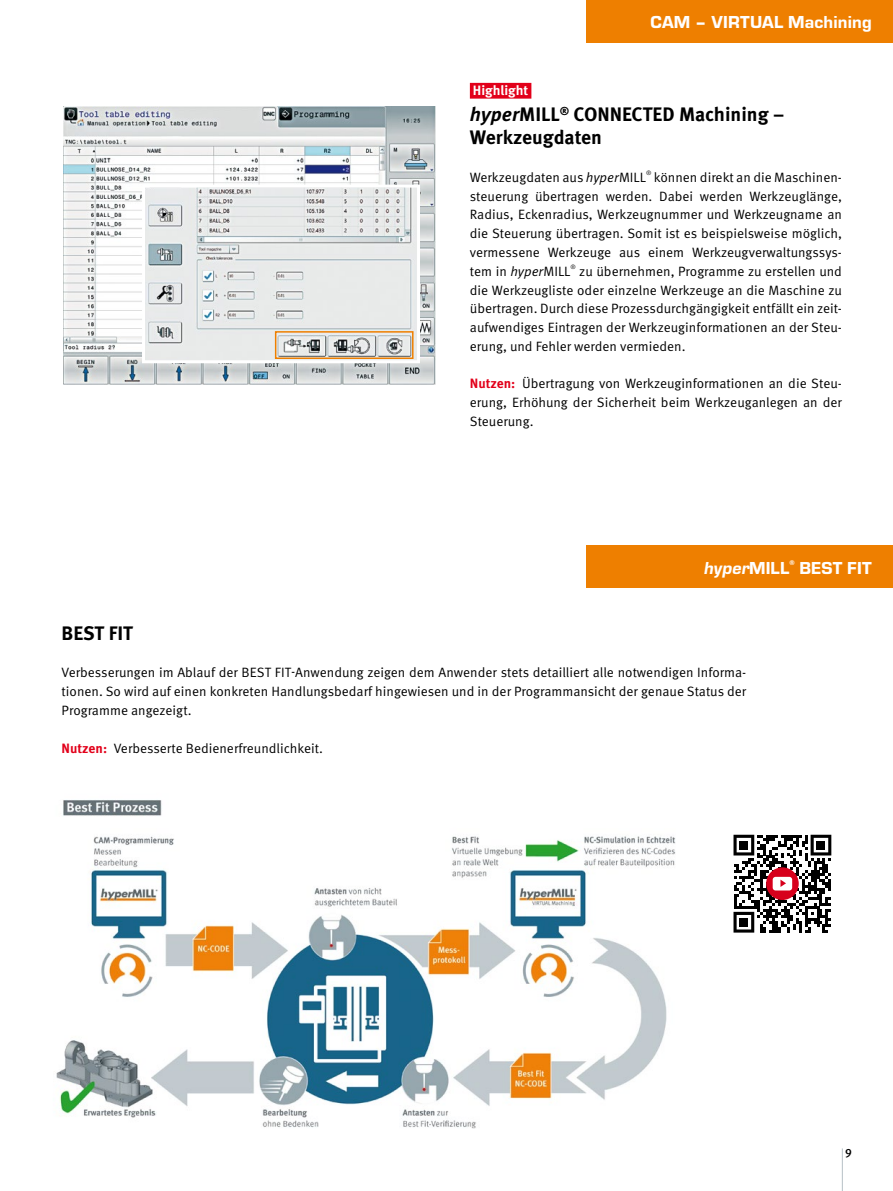
<style>
.page{position:relative;width:893px;height:1191px;background:#fff}
.page>*{position:absolute;margin:0;border:0;box-sizing:border-box;transform-origin:0 0}
.t1{font:700 19.5px/23.4px "Meta Pro";color:#000}
.t2{font:800 18px "Eurostile T";letter-spacing:.01em;color:#fff}
.t3{font:italic 800 18px "Eurostile T";color:#fff}
.t4{font:13.5px/18.8px "Meta Pro";color:#000;text-align:justify}
.t5{font:700 13.5px "Meta Pro";color:#fff}
.t6{font:500 12px "Meta Pro";color:#000}
.t7{font:800 7.05px "Eurostile T";color:#fff}
.t8{font:6.15px "Meta Pro";color:#000}
.s1{font-style:italic}
.s2{font-weight:700;color:#e2001a}
.s3{font-style:normal}
</style>
<div class="page">
<hr style="left:842px;top:1148px;width:1px;height:43px;background:#b6c0c6">
<div style="left:587px;top:0;width:306px;height:43px;background:#ee7f00"></div>
<div style="left:587px;top:545px;width:306px;height:43px;background:#ee7f00"></div>
<div style="left:470px;top:83px;width:61px;height:16px;background:#e2001a"></div>
<img style="left:56px;top:800px;width:620px;height:329px">
<img style="left:64px;top:106px;width:372px;height:279px">
<img style="left:146px;top:189px;width:270px;height:170px">
<div style="left:142px;top:185px;width:278px;height:178px;border:3px solid #fff"></div>
<div style="left:275px;top:331px;width:139px;height:28px;border:2px solid #ee7f00"></div>
<svg style="left:733px;top:834px;width:99px;height:99px"></svg>
<svg style="left:733px;top:834px;width:98px;height:98px"></svg>
<p class="t5" style="left:473px;top:82px;width:57px">Highlight</p>
<h2 class="t2" style="left:651px;top:12px;width:223px">CAM – VIRTUAL Machining</h2>
<h1 class="t1" style="left:470px;top:103px;width:316px"><span class="s1">hyper</span>MILL<sup>®</sup> CONNECTED Machining –<br>Werkzeugdaten</h1>
<p class="t4" style="left:470px;top:168px;width:178px">Werkzeugdaten aus <span class="s1">hyper</span>MILL</p>
<p class="t8" style="left:646px;top:170px;width:7px">®</p>
<p class="t4" style="left:470px;top:168px;width:374px;text-indent:184px">können direkt an die Maschinen&shy;steuerung übertragen werden. Dabei werden Werkzeuglänge, Radius, Eckenradius, Werkzeugnummer und Werkzeugname an die Steuerung übertragen. Somit ist es beispielsweise möglich, vermessene Werkzeuge aus einem Werkzeugverwaltungssys&shy;tem in <span class="s1">hyper</span>MILL</p>
<p class="t8" style="left:570px;top:263px;width:7px">®</p>
<p class="t4" style="left:470px;top:262px;width:374px;text-indent:109px">zu übernehmen, Programme zu erstellen und die Werkzeugliste oder einzelne Werkzeuge an die Maschine zu übertragen. Durch diese Prozessdurchgängigkeit entfällt ein zeit&shy;aufwendiges Eintragen der Werkzeuginformationen an der Steu&shy;erung, und Fehler werden vermieden.</p>
<p class="t4" style="left:470px;top:374px;width:374px"><span class="s2">Nutzen:</span> Übertragung von Werkzeuginformationen an die Steu&shy;erung, Erhöhung der Sicherheit beim Werkzeuganlegen an der Steuerung.</p>
<h2 class="t3" style="left:703px;top:557px;width:87px">hyper<span class="s3">MILL</span></h2>
<p class="t7" style="left:789px;top:559px;width:7px">®</p>
<h2 class="t2" style="left:799px;top:557px;width:74px">BEST FIT</h2>
<h1 class="t1" style="left:62px;top:621px;width:73px">BEST FIT</h1>
<p class="t4" style="left:62px;top:663px;width:686px">Verbesserungen im Ablauf der BEST FIT-Anwendung zeigen dem Anwender stets detailliert alle notwendigen Informa&shy;tionen. So wird auf einen konkreten Handlungsbedarf hingewiesen und in der Programmansicht der genaue Status der Programme angezeigt.</p>
<p class="t4" style="left:62px;top:738px;width:263px"><span class="s2">Nutzen:</span> Verbesserte Bedienerfreundlichkeit.</p>
<p class="t6" style="left:845px;top:1145px;width:8px">9</p>
</div>
